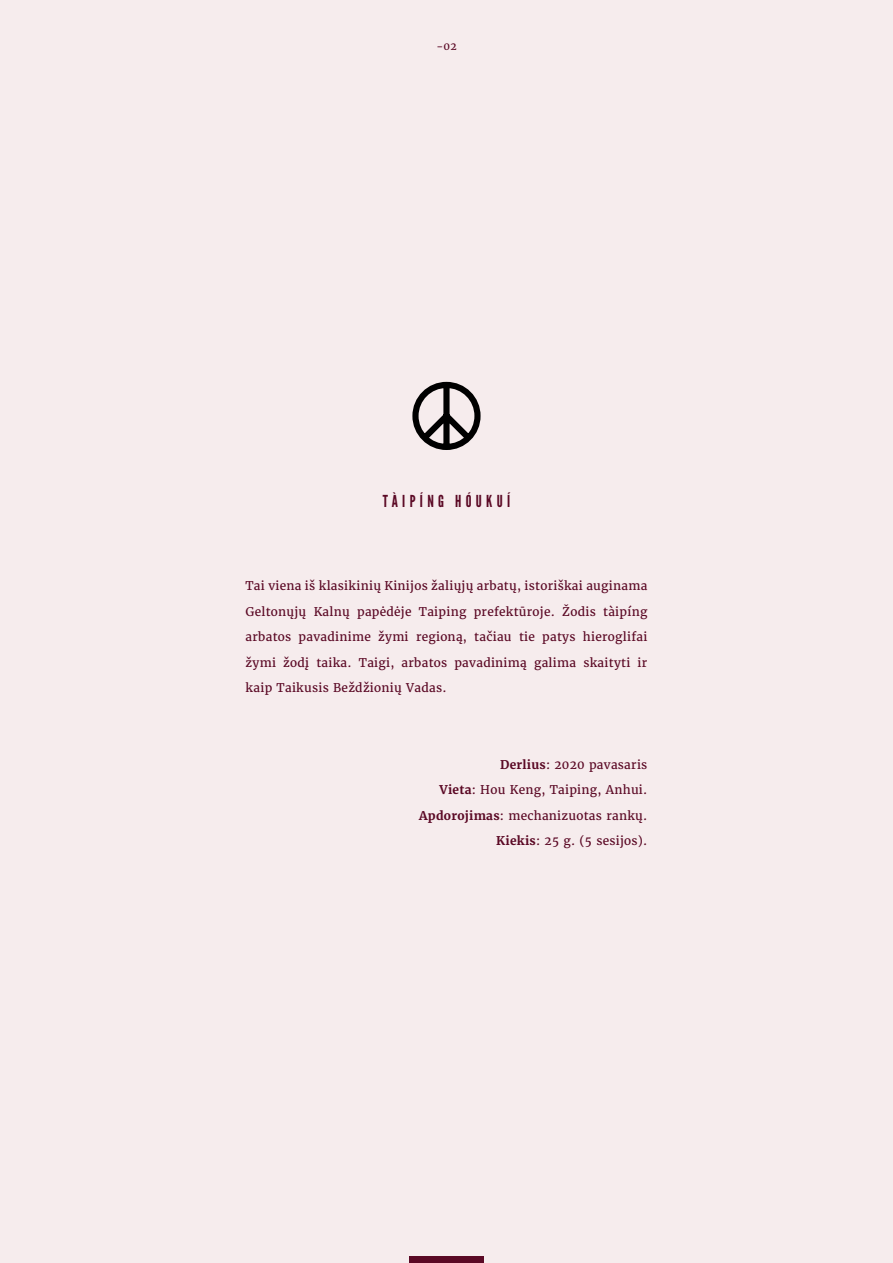
<style>
.page{position:relative;width:893px;height:1263px;background:#f6eced}
.page>*{position:absolute;margin:0;border:0;box-sizing:border-box;transform-origin:0 0}
.Subtitle{font:16.5px "League Gothic";letter-spacing:.26em;color:#5b0925}
.Body_Text{font:12px/25.5px "Merriweather";letter-spacing:.02em;color:#5b0925;text-align:justify}
.t1{font:10.5px "Merriweather";color:#5b0925}
.s1{font-weight:700}
</style>
<div class="page">
<div style="left:409px;top:1257px;width:75px;height:6px;background:#5b0925"></div>
<svg style="left:412px;top:381px;width:69px;height:69px"></svg>
<p class="t1" style="left:436px;top:40px;width:22px">-02</p>
<p class="Subtitle" style="left:383px;top:491px;width:129px">TÀIPÍNG HÓUKUÍ</p>
<p class="Body_Text" style="left:246px;top:573px;width:403px">Tai viena iš klasikinių Kinijos žaliųjų arbatų, istoriškai auginama Geltonųjų Kalnų papėdėje Taiping prefektūroje. Žodis tàipíng arbatos pavadinime žymi regioną, tačiau tie patys hieroglifai žymi žodį taika. Taigi, arbatos pavadinimą galima skaityti ir kaip Taikusis Beždžionių Vadas.</p>
<p class="Body_Text" style="left:500px;top:752px;width:149px"><span class="s1">Derlius</span>: 2020 pavasaris</p>
<p class="Body_Text" style="left:440px;top:777px;width:209px"><span class="s1">Vieta</span>: Hou Keng, Taiping, Anhui.</p>
<p class="Body_Text" style="left:419px;top:803px;width:230px"><span class="s1">Apdorojimas</span>: mechanizuotas rankų.</p>
<p class="Body_Text" style="left:496px;top:828px;width:153px"><span class="s1">Kiekis</span>: 25 g. (5 sesijos).</p>
</div>
